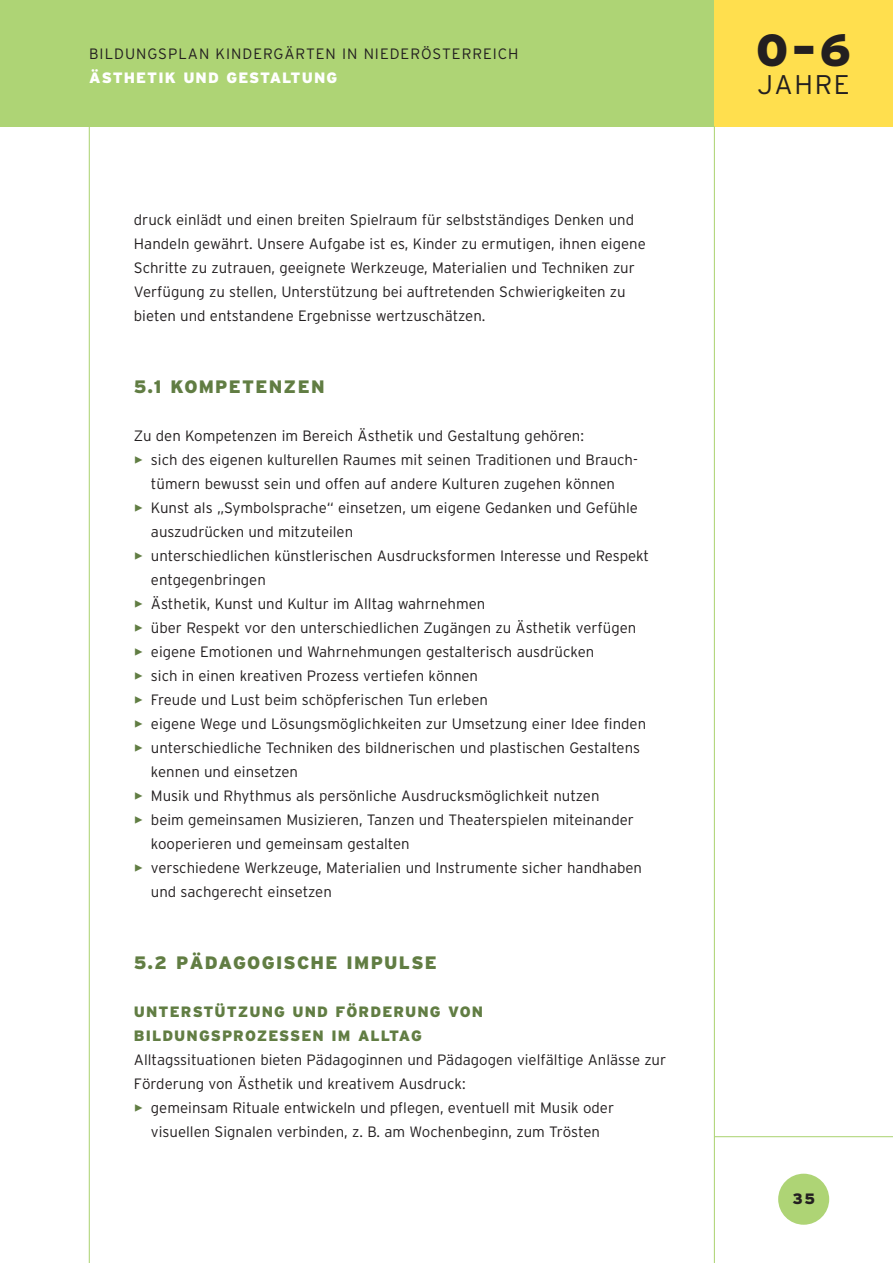
<style>
.page{position:relative;width:893px;height:1263px;background:#fff}
.page>*{position:absolute;margin:0;border:0;box-sizing:border-box;transform-origin:0 0}
.t1{font:900 45px "Interstate";color:#231f20}
.t2{font:300 27px "Interstate";letter-spacing:.065em;color:#231f20}
.t3{font:900 18px "Interstate";letter-spacing:.07em;color:#617d43}
.t4{font:300 15px/24px "Interstate";color:#231f20}
.t5{font:900 15px/24px "Interstate";letter-spacing:.07em;color:#617d43}
.t6{font:300 15px "Interstate";letter-spacing:.065em;color:#231f20}
.t7{font:900 15px "Interstate";letter-spacing:.07em;color:#fff}
.t8{font:900 15px "Interstate";color:#231f20}
.s1{color:#617d43}
</style>
<div class="page">
<div style="left:0;top:0;width:893px;height:126px;background:#aed475"></div>
<div style="left:714px;top:0;width:179px;height:126px;background:#ffdf4e"></div>
<div style="left:778px;top:1174px;width:51px;height:51px;background:#aed475;border-radius:50%"></div>
<hr style="left:89px;top:126px;width:1px;height:1137px;background:#aed475">
<hr style="left:714px;top:1136px;width:179px;height:1px;background:#aed475">
<hr style="left:714px;top:126px;width:1px;height:1137px;background:#aed475">
<p class="t6" style="left:89px;top:45px;width:431px">BILDUNGSPLAN KINDERGÄRTEN IN NIEDERÖSTERREICH</p>
<p class="t7" style="left:89px;top:69px;width:249px">ÄSTHETIK UND GESTALTUNG</p>
<p class="t4" style="left:134px;top:207px;width:513px">druck einlädt und einen breiten Spielraum für selbstständiges Denken und Handeln gewährt. Unsere Aufgabe ist es, Kinder zu ermutigen, ihnen eigene Schritte zu zutrauen, geeignete Werkzeuge, Materialien und Techniken zur Verfügung zu stellen, Unterstützung bei auftretenden Schwierigkeiten zu bieten und entstandene Ergebnisse wertzuschätzen.</p>
<p class="t3" style="left:134px;top:376px;width:192px">5.1 KOMPETENZEN</p>
<p class="t4" style="left:134px;top:423px;width:452px">Zu den Kompetenzen im Bereich Ästhetik und Gestaltung gehören:</p>
<p class="t4" style="left:134px;top:447px;width:505px;text-align:center"><span class="s1">✓</span> sich des eigenen kulturellen Raumes mit seinen Traditionen und Brauch&shy;tümern bewusst sein und offen auf andere Kulturen zugehen können</p>
<p class="t4" style="left:151px;top:495px;width:488px;text-indent:-17px"><span class="s1">✓</span> Kunst als „Symbolsprache“ einsetzen, um eigene Gedanken und Gefühle auszudrücken und mitzuteilen</p>
<p class="t4" style="left:151px;top:543px;width:500px;text-indent:-17px"><span class="s1">✓</span> unterschiedlichen künstlerischen Ausdrucksformen Interesse und Respekt entgegenbringen</p>
<p class="t4" style="left:134px;top:591px;width:353px"><span class="s1">✓</span> Ästhetik, Kunst und Kultur im Alltag wahrnehmen</p>
<p class="t4" style="left:134px;top:615px;width:504px"><span class="s1">✓</span> über Respekt vor den unterschiedlichen Zugängen zu Ästhetik verfügen</p>
<p class="t4" style="left:134px;top:639px;width:462px"><span class="s1">✓</span> eigene Emotionen und Wahrnehmungen gestalterisch ausdrücken</p>
<p class="t4" style="left:134px;top:663px;width:346px"><span class="s1">✓</span> sich in einen kreativen Prozess vertiefen können</p>
<p class="t4" style="left:134px;top:687px;width:355px"><span class="s1">✓</span> Freude und Lust beim schöpferischen Tun erleben</p>
<p class="t4" style="left:134px;top:711px;width:514px"><span class="s1">✓</span> eigene Wege und Lösungsmöglichkeiten zur Umsetzung einer Idee finden</p>
<p class="t4" style="left:151px;top:735px;width:491px;text-indent:-17px"><span class="s1">✓</span> unterschiedliche Techniken des bildnerischen und plastischen Gestaltens kennen und einsetzen</p>
<p class="t4" style="left:134px;top:783px;width:467px"><span class="s1">✓</span> Musik und Rhythmus als persönliche Ausdrucksmöglichkeit nutzen</p>
<p class="t4" style="left:151px;top:807px;width:485px;text-indent:-17px"><span class="s1">✓</span> beim gemeinsamen Musizieren, Tanzen und Theaterspielen miteinander kooperieren und gemeinsam gestalten</p>
<p class="t4" style="left:151px;top:855px;width:493px;text-indent:-17px"><span class="s1">✓</span> verschiedene Werkzeuge, Materialien und Instrumente sicher handhaben und sachgerecht einsetzen</p>
<p class="t3" style="left:134px;top:952px;width:304px">5.2 PÄDAGOGISCHE IMPULSE</p>
<p class="t5" style="left:134px;top:999px;width:351px">UNTERSTÜTZUNG UND FÖRDERUNG VON<br>BILDUNGSPROZESSEN IM ALLTAG</p>
<p class="t4" style="left:134px;top:1047px;width:534px">Alltagssituationen bieten Pädagoginnen und Pädagogen vielfältige Anlässe zur<br>Förderung von Ästhetik und kreativem Ausdruck:</p>
<p class="t4" style="left:134px;top:1095px;width:482px;text-align:center"><span class="s1">✓</span> gemeinsam Rituale entwickeln und pflegen, eventuell mit Musik oder visuellen Signalen verbinden, z. B. am Wochenbeginn, zum Trösten</p>
<h1 class="t1" style="left:756px;top:24px;width:96px">0–6</h1>
<h2 class="t2" style="left:758px;top:69px;width:94px">JAHRE</h2>
<p class="t8" style="left:792px;top:1190px;width:24px">35</p>
</div>
